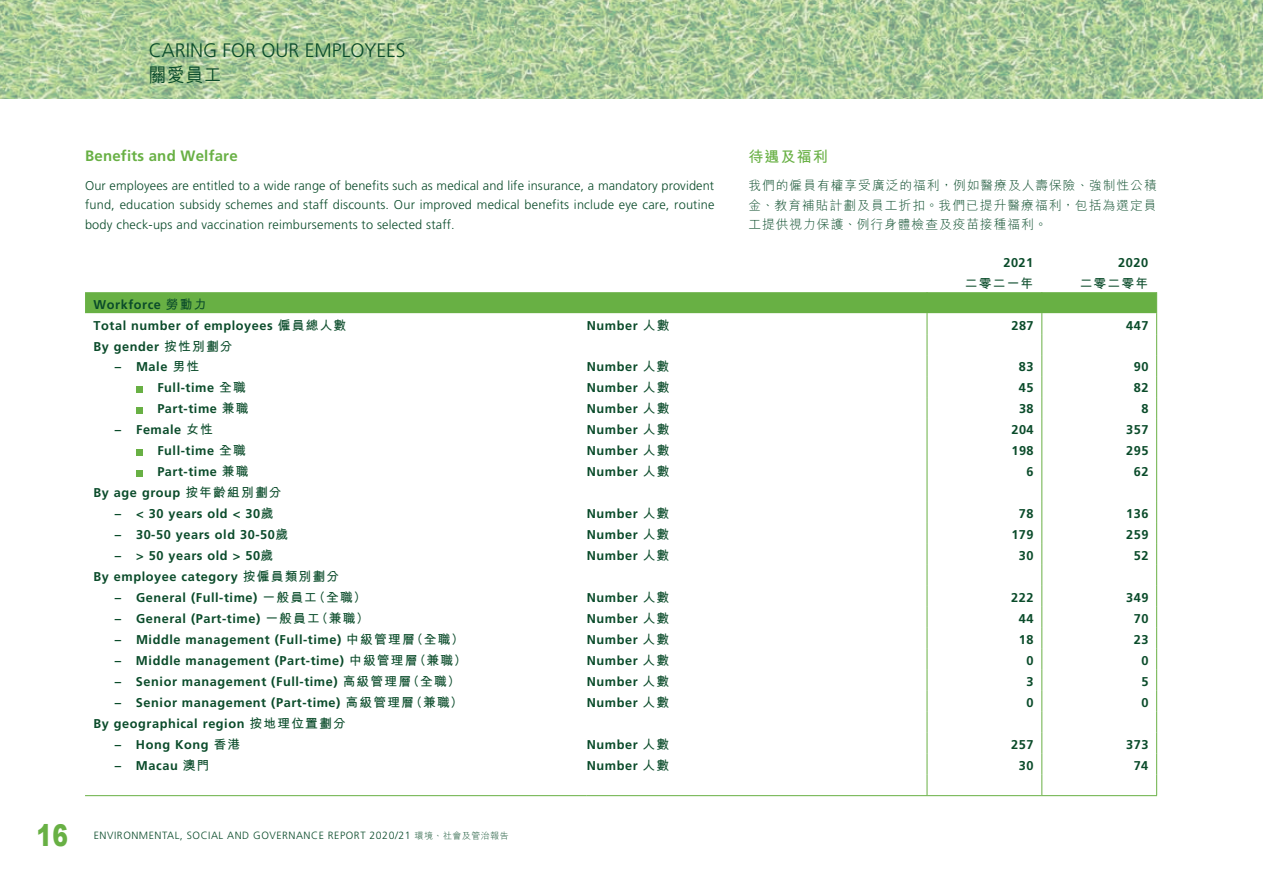
<style>
.page{position:relative;width:1263px;height:893px;background:#fff}
.page>*{position:absolute;margin:0;border:0;box-sizing:border-box;transform-origin:0 0}
.t1{font:900 30px "Arial";color:#68b044;scale:.78 1}
.t2{font:300 19.5px "Frutiger LT Std";color:#0a4b2a}
.t3{font:500 19.5px "M Hei HK";color:#0a4b2a;scale:.9 1}
.t4{font:700 15px "Frutiger LT Std";letter-spacing:.015em;color:#68b044}
.t5{font:700 15px "M Hei HK";letter-spacing:.075em;color:#68b044}
.t6{font:700 12.75px/21px "Frutiger LT Std";letter-spacing:.045em;color:#0a4b2a}
.t7{font:300 12.75px/19.5px "Frutiger LT Std";letter-spacing:.015em;color:#0a4b2a;text-align:justify}
.t8{font:300 12.75px/19.5px "M Hei HK";letter-spacing:.08em;color:#0a4b2a;text-align:justify}
.t9{font:700 12.75px "M Hei HK";letter-spacing:.095em;color:#0a4b2a}
.t10{font:300 10.5px "Frutiger LT Std";letter-spacing:.05em;color:#0a4b2a}
.s1{font-family:"M Hei HK"}
.s2{font-family:"M Hei HK";font-size:9px}
</style>
<div class="page">
<img style="left:0;top:0;width:1263px;height:98px">
<hr style="left:85px;top:795px;width:502px;height:1px;background:#68b044">
<hr style="left:587px;top:795px;width:340px;height:1px;background:#68b044">
<hr style="left:927px;top:795px;width:115px;height:1px;background:#68b044">
<hr style="left:1042px;top:795px;width:115px;height:1px;background:#68b044">
<svg style="left:85px;top:292px;width:1072px;height:503px"></svg>
<h2 class="t2" style="left:149px;top:39px;width:258px">CARING FOR OUR EMPLOYEES</h2>
<h2 class="t3" style="left:149px;top:60px;width:82px">關愛員工</h2>
<p class="t4" style="left:85px;top:147px;width:154px">Benefits and Welfare</p>
<p class="t7" style="left:85px;top:176px;width:631px">Our employees are entitled to a wide range of benefits such as medical and life insurance, a mandatory provident fund, education subsidy schemes and staff discounts. Our improved medical benefits include eye care, routine body check-ups and vaccination reimbursements to selected staff.</p>
<p class="t5" style="left:748px;top:146px;width:81px">待遇及福利</p>
<p class="t8" style="left:748px;top:175px;width:410px">我們的僱員有權享受廣泛的福利，例如醫療及人壽保險、強制性公積金、教育補貼計劃及員工折扣。我們已提升醫療福利，包括為選定員工提供視力保護、例行身體檢查及疫苗接種福利。</p>
<p class="t6" style="left:1003px;top:252px;width:32px">2021</p>
<p class="t6" style="left:1118px;top:252px;width:32px">2020</p>
<p class="t9" style="left:965px;top:274px;width:70px">二零二一年</p>
<p class="t9" style="left:1080px;top:274px;width:70px">二零二零年</p>
<p class="t6" style="left:94px;top:294px;width:254px">Workforce <span class="s1">勞動力<br></span>Total number of employees <span class="s1">僱員總人數</span></p>
<p class="t6" style="left:587px;top:315px;width:84px">Number <span class="s1">人數</span></p>
<p class="t6" style="left:1011px;top:315px;width:24px">287</p>
<p class="t6" style="left:1126px;top:315px;width:24px">447</p>
<p class="t6" style="left:94px;top:336px;width:141px">By gender <span class="s1">按性別劃分</span></p>
<p class="t6" style="left:115px;top:357px;width:86px">– Male <span class="s1">男性</span></p>
<p class="t6" style="left:587px;top:357px;width:84px">Number <span class="s1">人數</span></p>
<p class="t6" style="left:1019px;top:357px;width:16px">83</p>
<p class="t6" style="left:1134px;top:357px;width:16px">90</p>
<p class="t6" style="left:157px;top:378px;width:90px">Full-time <span class="s1">全職</span></p>
<p class="t6" style="left:587px;top:378px;width:84px">Number <span class="s1">人數</span></p>
<p class="t6" style="left:1019px;top:378px;width:16px">45</p>
<p class="t6" style="left:1134px;top:378px;width:16px">82</p>
<p class="t6" style="left:157px;top:399px;width:93px">Part-time <span class="s1">兼職</span></p>
<p class="t6" style="left:587px;top:399px;width:84px">Number <span class="s1">人數</span></p>
<p class="t6" style="left:1019px;top:399px;width:16px">38</p>
<p class="t6" style="left:1141px;top:399px;width:9px">8</p>
<p class="t6" style="left:115px;top:420px;width:100px">– Female <span class="s1">女性</span></p>
<p class="t6" style="left:587px;top:420px;width:84px">Number <span class="s1">人數</span></p>
<p class="t6" style="left:1011px;top:420px;width:24px">204</p>
<p class="t6" style="left:1126px;top:420px;width:24px">357</p>
<p class="t6" style="left:157px;top:441px;width:90px">Full-time <span class="s1">全職</span></p>
<p class="t6" style="left:587px;top:441px;width:84px">Number <span class="s1">人數</span></p>
<p class="t6" style="left:1011px;top:441px;width:24px">198</p>
<p class="t6" style="left:1126px;top:441px;width:24px">295</p>
<p class="t6" style="left:157px;top:461px;width:93px">Part-time <span class="s1">兼職</span></p>
<p class="t6" style="left:587px;top:461px;width:84px">Number <span class="s1">人數</span></p>
<p class="t6" style="left:1027px;top:461px;width:9px">6</p>
<p class="t6" style="left:1134px;top:461px;width:16px">62</p>
<p class="t6" style="left:94px;top:482px;width:190px">By age group <span class="s1">按年齡組別劃分</span></p>
<p class="t6" style="left:115px;top:503px;width:160px">– &lt; 30 years old &lt; 30<span class="s1">歲</span></p>
<p class="t6" style="left:587px;top:503px;width:84px">Number <span class="s1">人數</span></p>
<p class="t6" style="left:1019px;top:503px;width:16px">78</p>
<p class="t6" style="left:1126px;top:503px;width:24px">136</p>
<p class="t6" style="left:115px;top:524px;width:175px">– 30-50 years old 30-50<span class="s1">歲</span></p>
<p class="t6" style="left:587px;top:524px;width:84px">Number <span class="s1">人數</span></p>
<p class="t6" style="left:1011px;top:524px;width:24px">179</p>
<p class="t6" style="left:1126px;top:524px;width:24px">259</p>
<p class="t6" style="left:115px;top:545px;width:160px">– &gt; 50 years old &gt; 50<span class="s1">歲</span></p>
<p class="t6" style="left:587px;top:545px;width:84px">Number <span class="s1">人數</span></p>
<p class="t6" style="left:1019px;top:545px;width:16px">30</p>
<p class="t6" style="left:1134px;top:545px;width:16px">52</p>
<p class="t6" style="left:93px;top:566px;width:247px">By employee category <span class="s1">按僱員類別劃分</span></p>
<p class="t6" style="left:115px;top:587px;width:253px">– General (Full-time) <span class="s1">一般員工（全職）</span></p>
<p class="t6" style="left:587px;top:587px;width:84px">Number <span class="s1">人數</span></p>
<p class="t6" style="left:1011px;top:587px;width:24px">222</p>
<p class="t6" style="left:1126px;top:587px;width:24px">349</p>
<p class="t6" style="left:115px;top:608px;width:256px">– General (Part-time) <span class="s1">一般員工（兼職）</span></p>
<p class="t6" style="left:587px;top:608px;width:84px">Number <span class="s1">人數</span></p>
<p class="t6" style="left:1019px;top:608px;width:16px">44</p>
<p class="t6" style="left:1134px;top:608px;width:16px">70</p>
<p class="t6" style="left:115px;top:629px;width:351px">– Middle management (Full-time) <span class="s1">中級管理層（全職）</span></p>
<p class="t6" style="left:587px;top:629px;width:84px">Number <span class="s1">人數</span></p>
<p class="t6" style="left:1019px;top:629px;width:16px">18</p>
<p class="t6" style="left:1134px;top:629px;width:16px">23</p>
<p class="t6" style="left:115px;top:650px;width:353px">– Middle management (Part-time) <span class="s1">中級管理層（兼職）</span></p>
<p class="t6" style="left:587px;top:650px;width:84px">Number <span class="s1">人數</span></p>
<p class="t6" style="left:1026px;top:650px;width:9px">0</p>
<p class="t6" style="left:1141px;top:650px;width:9px">0</p>
<p class="t6" style="left:115px;top:671px;width:347px">– Senior management (Full-time) <span class="s1">高級管理層（全職）</span></p>
<p class="t6" style="left:587px;top:671px;width:84px">Number <span class="s1">人數</span></p>
<p class="t6" style="left:1026px;top:671px;width:9px">3</p>
<p class="t6" style="left:1141px;top:671px;width:9px">5</p>
<p class="t6" style="left:115px;top:692px;width:350px">– Senior management (Part-time) <span class="s1">高級管理層（兼職）</span></p>
<p class="t6" style="left:587px;top:692px;width:84px">Number <span class="s1">人數</span></p>
<p class="t6" style="left:1026px;top:692px;width:9px">0</p>
<p class="t6" style="left:1141px;top:692px;width:9px">0</p>
<p class="t6" style="left:93px;top:713px;width:254px">By geographical region <span class="s1">按地理位置劃分</span></p>
<p class="t6" style="left:115px;top:734px;width:127px">– Hong Kong <span class="s1">香港</span></p>
<p class="t6" style="left:587px;top:734px;width:84px">Number <span class="s1">人數</span></p>
<p class="t6" style="left:1011px;top:734px;width:24px">257</p>
<p class="t6" style="left:1126px;top:734px;width:24px">373</p>
<p class="t6" style="left:115px;top:755px;width:96px">– Macau <span class="s1">澳門</span></p>
<p class="t6" style="left:587px;top:755px;width:84px">Number <span class="s1">人數</span></p>
<p class="t6" style="left:1019px;top:755px;width:16px">30</p>
<p class="t6" style="left:1134px;top:755px;width:16px">74</p>
<h1 class="t1" style="left:36px;top:814px;width:42px">16</h1>
<p class="t10" style="left:94px;top:830px;width:416px">ENVIRONMENTAL, SOCIAL AND GOVERNANCE REPORT 2020/21 <span class="s2">環境、社會及管治報告</span></p>
</div>
